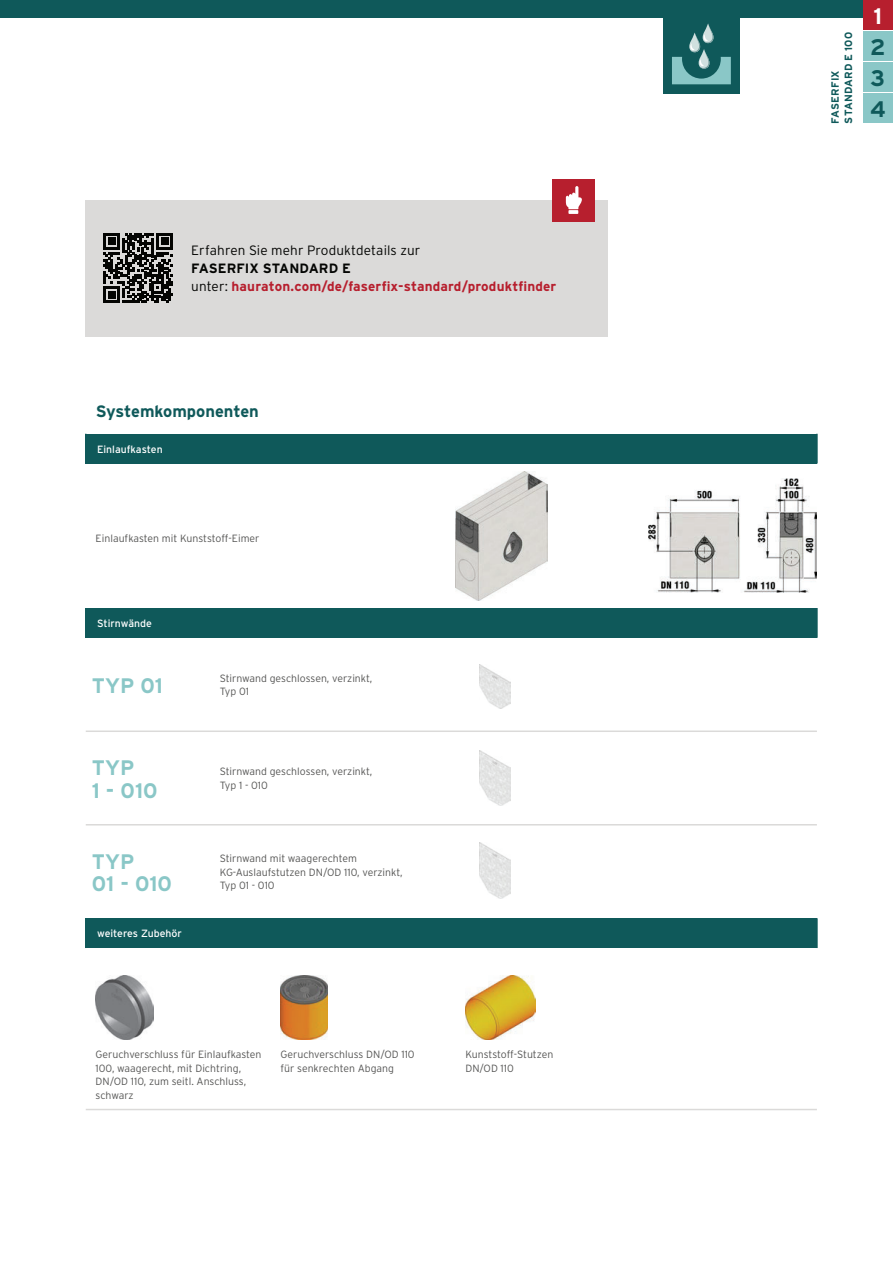
<style>
.page{position:relative;width:893px;height:1263px;background:#fff}
.page>*{position:absolute;margin:0;border:0;box-sizing:border-box;transform-origin:0 0}
.t1{font:700 22.5px/31px "Interstate";color:#0e595a}
.t2{font:700 22.5px "Interstate";color:#fff}
.t3{font:700 22.5px "Interstate";color:#0f595a}
.t4{font:700 21px/22.5px "Interstate";color:#8ac7c7}
.t5{font:700 16.5px "Interstate";color:#0f595a}
.t6{font:700 13.5px/18px "Interstate";letter-spacing:.005em;color:#b71f2e}
.t7{font:300 13.5px "Interstate";letter-spacing:.01em;color:#040503}
.t8{font:300 10.5px/13.5px "Interstate";color:#575756}
.t9{font:10.5px "Interstate";color:#fff}
.t10{font:700 10.5px/13.5px "Interstate";letter-spacing:.015em;color:#0f595a}
.s1{color:#040503}
.s2{font-weight:300;color:#040503}
</style>
<div class="page">
<div style="left:86px;top:434px;width:731px;height:30px;background:#0f595a"></div>
<hr style="left:85px;top:434px;width:2px;height:30px;background:#0f595a">
<hr style="left:816px;top:434px;width:2px;height:30px;background:#0f595a">
<img style="left:455px;top:472px;width:93px;height:128px">
<img style="left:648px;top:479px;width:168px;height:114px">
<div style="left:86px;top:918px;width:731px;height:30px;background:#0f595a"></div>
<hr style="left:85px;top:918px;width:2px;height:30px;background:#0f595a">
<hr style="left:816px;top:918px;width:2px;height:30px;background:#0f595a">
<hr style="left:86px;top:1109px;width:731px;height:1px;background:#dbdad9">
<img style="left:96px;top:976px;width:58px;height:63px">
<img style="left:281px;top:976px;width:47px;height:63px">
<img style="left:465px;top:976px;width:70px;height:63px">
<div style="left:86px;top:608px;width:731px;height:30px;background:#0f595a"></div>
<hr style="left:85px;top:608px;width:2px;height:30px;background:#0f595a">
<hr style="left:816px;top:608px;width:2px;height:30px;background:#0f595a">
<hr style="left:86px;top:731px;width:731px;height:1px;background:#dbdad9">
<hr style="left:86px;top:824px;width:731px;height:2px;background:#dbdad9">
<img style="left:479px;top:665px;width:32px;height:44px">
<img style="left:479px;top:750px;width:32px;height:56px">
<img style="left:479px;top:843px;width:32px;height:55px">
<div style="left:85px;top:200px;width:523px;height:136px;background:#dbdad9"></div>
<svg style="left:103px;top:233px;width:70px;height:70px"></svg>
<div style="left:553px;top:179px;width:42px;height:42px;background:#b71f2e"></div>
<svg style="left:568px;top:210px;width:10px;height:4px"></svg>
<svg style="left:566px;top:186px;width:16px;height:23px"></svg>
<div style="left:0;top:0;width:893px;height:17px;background:#0f595a"></div>
<div style="left:663px;top:17px;width:77px;height:77px;background:#0f595a"></div>
<svg style="left:672px;top:24px;width:59px;height:60px"></svg>
<div style="left:863px;top:0;width:30px;height:30px;background:#b71f2e"></div>
<div style="left:863px;top:62px;width:30px;height:30px;background:#8ac7c7"></div>
<div style="left:863px;top:93px;width:30px;height:30px;background:#8ac7c7"></div>
<div style="left:863px;top:31px;width:30px;height:30px;background:#8ac7c7"></div>
<p class="t7" style="left:191px;top:246px;width:231px">Erfahren Sie mehr Produktdetails zur</p>
<p class="t6" style="left:191px;top:261px;width:367px"><span class="s1">FASERFIX STANDARD E<br></span><span class="s2">unter:</span> hauraton.com/de/faserfix-standard/produktfinder</p>
<h3 class="t5" style="left:96px;top:405px;width:164px">Systemkomponenten</h3>
<p class="t9" style="left:97px;top:445px;width:67px">Einlaufkasten</p>
<p class="t8" style="left:96px;top:533px;width:165px">Einlaufkasten mit Kunststoff-Eimer</p>
<p class="t9" style="left:97px;top:619px;width:56px">Stirnwände</p>
<h2 class="t4" style="left:92px;top:676px;width:73px">TYP 01</h2>
<p class="t8" style="left:220px;top:672px;width:154px">Stirnwand geschlossen, verzinkt,<br>Typ 01</p>
<h2 class="t4" style="left:92px;top:758px;width:67px">TYP<br>1 - 010</h2>
<p class="t8" style="left:220px;top:766px;width:154px">Stirnwand geschlossen, verzinkt,<br>Typ 1 - 010</p>
<h2 class="t4" style="left:92px;top:852px;width:82px">TYP<br>01 - 010</h2>
<p class="t8" style="left:220px;top:853px;width:184px">Stirnwand mit waagerechtem<br>KG-Auslaufstutzen DN/OD 110, verzinkt,<br>Typ 01 - 010</p>
<p class="t9" style="left:97px;top:930px;width:86px">weiteres Zubehör</p>
<p class="t8" style="left:96px;top:1049px;width:167px">Geruchverschluss für Einlaufkasten<br>100, waagerecht, mit Dichtring,<br>DN/OD 110, zum seitl. Anschluss, schwarz</p>
<p class="t8" style="left:281px;top:1049px;width:136px">Geruchverschluss DN/OD 110 für senkrechten Abgang</p>
<p class="t8" style="left:465px;top:1049px;width:89px">Kunststoff-Stutzen<br>DN/OD 110</p>
<p class="t10" style="left:829px;top:124px;width:93px;rotate:-90deg">FASERFIX<br>STANDARD E 100</p>
<h1 class="t2" style="left:873px;top:7px;width:10px">1</h1>
<h1 class="t3" style="left:870px;top:38px;width:17px">2</h1>
<h1 class="t1" style="left:870px;top:64px;width:17px">3<br>4</h1>
</div>
